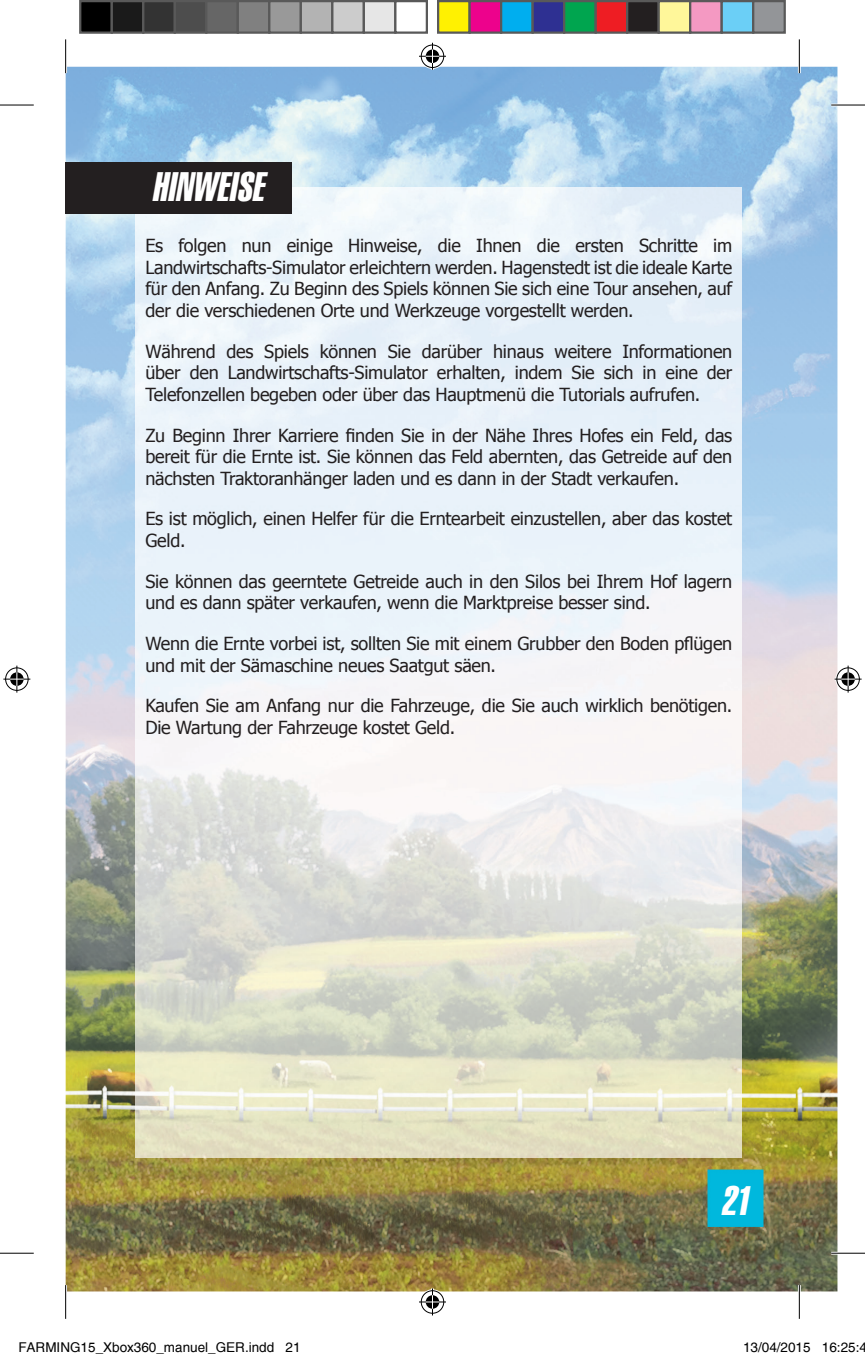
<style>
.page{position:relative;width:865px;height:1359px;background:#fff}
.page>*{position:absolute;margin:0;border:0;box-sizing:border-box;transform-origin:0 0}
.t1{font:italic 40.5px "Helvetica Extra Compressed";color:#fff}
.t2{font:18px/21.6px "Tahoma";letter-spacing:-.01em;color:#231f20}
.t3{font:13.5px "Helvetica";color:#000}
</style>
<div class="page">
<img style="left:66px;top:67px;width:771px;height:1224px">
<img style="left:703px;top:1166px;width:64px;height:64px">
<img style="left:136px;top:188px;width:606px;height:969px">
<div style="left:66px;top:162px;width:226px;height:52px;background:#231f20"></div>
<hr style="left:831px;top:104px;width:34px;height:2px;background:#fff">
<hr style="left:831px;top:1252px;width:34px;height:2px;background:#fff">
<hr style="left:64px;top:39px;width:3px;height:34px;background:#fff">
<hr style="left:64px;top:1285px;width:3px;height:34px;background:#fff">
<hr style="left:798px;top:39px;width:3px;height:34px;background:#fff">
<hr style="left:798px;top:1285px;width:3px;height:34px;background:#fff">
<hr style="left:0;top:105px;width:34px;height:1px;background:#000">
<hr style="left:831px;top:105px;width:34px;height:1px;background:#000">
<hr style="left:0;top:1253px;width:34px;height:1px;background:#000">
<hr style="left:831px;top:1253px;width:34px;height:1px;background:#000">
<hr style="left:65px;top:39px;width:1px;height:34px;background:#000">
<hr style="left:65px;top:1285px;width:1px;height:34px;background:#000">
<hr style="left:799px;top:39px;width:1px;height:34px;background:#000">
<hr style="left:799px;top:1285px;width:1px;height:34px;background:#000">
<svg style="left:419px;top:43px;width:27px;height:27px"></svg>
<svg style="left:419px;top:1288px;width:27px;height:27px"></svg>
<svg style="left:3px;top:666px;width:27px;height:27px"></svg>
<svg style="left:834px;top:666px;width:27px;height:27px"></svg>
<div style="left:80px;top:1px;width:32px;height:32px;background:#000"></div>
<div style="left:79px;top:0;width:34px;height:34px;border:2px solid #595959"></div>
<div style="left:112px;top:1px;width:31px;height:32px;background:#1a1a1a"></div>
<div style="left:111px;top:0;width:33px;height:34px;border:2px solid #595959"></div>
<div style="left:143px;top:1px;width:32px;height:32px;background:#333"></div>
<div style="left:142px;top:0;width:34px;height:34px;border:2px solid #595959"></div>
<div style="left:175px;top:1px;width:31px;height:32px;background:#4d4d4d"></div>
<div style="left:174px;top:0;width:33px;height:34px;border:2px solid #595959"></div>
<div style="left:206px;top:1px;width:32px;height:32px;background:#666"></div>
<div style="left:205px;top:0;width:34px;height:34px;border:2px solid #595959"></div>
<div style="left:238px;top:1px;width:31px;height:32px;background:#808080"></div>
<div style="left:237px;top:0;width:33px;height:34px;border:2px solid #595959"></div>
<div style="left:269px;top:1px;width:32px;height:32px;background:#999"></div>
<div style="left:268px;top:0;width:34px;height:34px;border:2px solid #595959"></div>
<div style="left:301px;top:1px;width:31px;height:32px;background:#b3b3b3"></div>
<div style="left:300px;top:0;width:33px;height:34px;border:2px solid #595959"></div>
<div style="left:332px;top:1px;width:32px;height:32px;background:#ccc"></div>
<div style="left:331px;top:0;width:34px;height:34px;border:2px solid #595959"></div>
<div style="left:364px;top:1px;width:31px;height:32px;background:#e6e6e6"></div>
<div style="left:363px;top:0;width:33px;height:34px;border:2px solid #595959"></div>
<div style="left:394px;top:0;width:34px;height:34px;border:2px solid #595959"></div>
<div style="left:438px;top:1px;width:31px;height:32px;background:#fff101"></div>
<div style="left:437px;top:0;width:34px;height:34px;border:2px solid #595959"></div>
<div style="left:469px;top:1px;width:32px;height:32px;background:#ed028c"></div>
<div style="left:468px;top:0;width:34px;height:34px;border:2px solid #595959"></div>
<div style="left:501px;top:1px;width:31px;height:32px;background:#00aeef"></div>
<div style="left:500px;top:0;width:34px;height:34px;border:2px solid #595959"></div>
<div style="left:532px;top:1px;width:32px;height:32px;background:#2e3092"></div>
<div style="left:531px;top:0;width:34px;height:34px;border:2px solid #595959"></div>
<div style="left:564px;top:1px;width:31px;height:32px;background:#00a54f"></div>
<div style="left:563px;top:0;width:34px;height:34px;border:2px solid #595959"></div>
<div style="left:595px;top:1px;width:32px;height:32px;background:#ee1d23"></div>
<div style="left:594px;top:0;width:34px;height:34px;border:2px solid #595959"></div>
<div style="left:627px;top:1px;width:31px;height:32px;background:#231f20"></div>
<div style="left:626px;top:0;width:34px;height:34px;border:2px solid #595959"></div>
<div style="left:658px;top:1px;width:32px;height:32px;background:#fff79a"></div>
<div style="left:657px;top:0;width:34px;height:34px;border:2px solid #595959"></div>
<div style="left:690px;top:1px;width:31px;height:32px;background:#f499c2"></div>
<div style="left:689px;top:0;width:34px;height:34px;border:2px solid #595959"></div>
<div style="left:721px;top:1px;width:32px;height:32px;background:#6bcff6"></div>
<div style="left:720px;top:0;width:34px;height:34px;border:2px solid #595959"></div>
<div style="left:753px;top:1px;width:31px;height:32px;background:#939598"></div>
<div style="left:752px;top:0;width:34px;height:34px;border:2px solid #595959"></div>
<h1 class="t1" style="left:152px;top:162px;width:122px">HINWEISE</h1>
<p class="t2" style="left:145px;top:234px;width:588px;text-align:justify">Es folgen nun einige Hinweise, die Ihnen die ersten Schritte im Landwirtschafts-Simulator erleichtern werden. Hagenstedt ist die ideale Karte für den Anfang. Zu Beginn des Spiels können Sie sich eine Tour ansehen, auf der die verschiedenen Orte und Werkzeuge vorgestellt werden.</p>
<p class="t2" style="left:145px;top:339px;width:588px;text-align:justify">Während des Spiels können Sie darüber hinaus weitere Informationen über den Landwirtschafts-Simulator erhalten, indem Sie sich in eine der Telefonzellen begeben oder über das Hauptmenü die Tutorials aufrufen.</p>
<p class="t2" style="left:145px;top:423px;width:588px;text-align:justify">Zu Beginn Ihrer Karriere finden Sie in der Nähe Ihres Hofes ein Feld, das bereit für die Ernte ist. Sie können das Feld abernten, das Getreide auf den nächsten Traktoranhänger laden und es dann in der Stadt verkaufen.</p>
<p class="t2" style="left:145px;top:507px;width:588px">Es ist möglich, einen Helfer für die Erntearbeit einzustellen, aber das kostet<br>Geld.</p>
<p class="t2" style="left:145px;top:570px;width:588px">Sie können das geerntete Getreide auch in den Silos bei Ihrem Hof lagern und es dann später verkaufen, wenn die Marktpreise besser sind.</p>
<p class="t2" style="left:145px;top:632px;width:588px">Wenn die Ernte vorbei ist, sollten Sie mit einem Grubber den Boden pflügen und mit der Sämaschine neues Saatgut säen.</p>
<p class="t2" style="left:145px;top:694px;width:588px">Kaufen Sie am Anfang nur die Fahrzeuge, die Sie auch wirklich benötigen.<br>Die Wartung der Fahrzeuge kostet Geld.</p>
<h1 class="t1" style="left:721px;top:1176px;width:40px">21</h1>
<p class="t3" style="left:18px;top:1339px;width:284px">FARMING15_Xbox360_manuel_GER.indd 21</p>
<p class="t3" style="left:743px;top:1339px;width:125px">13/04/2015 16:25:4</p>
</div>
